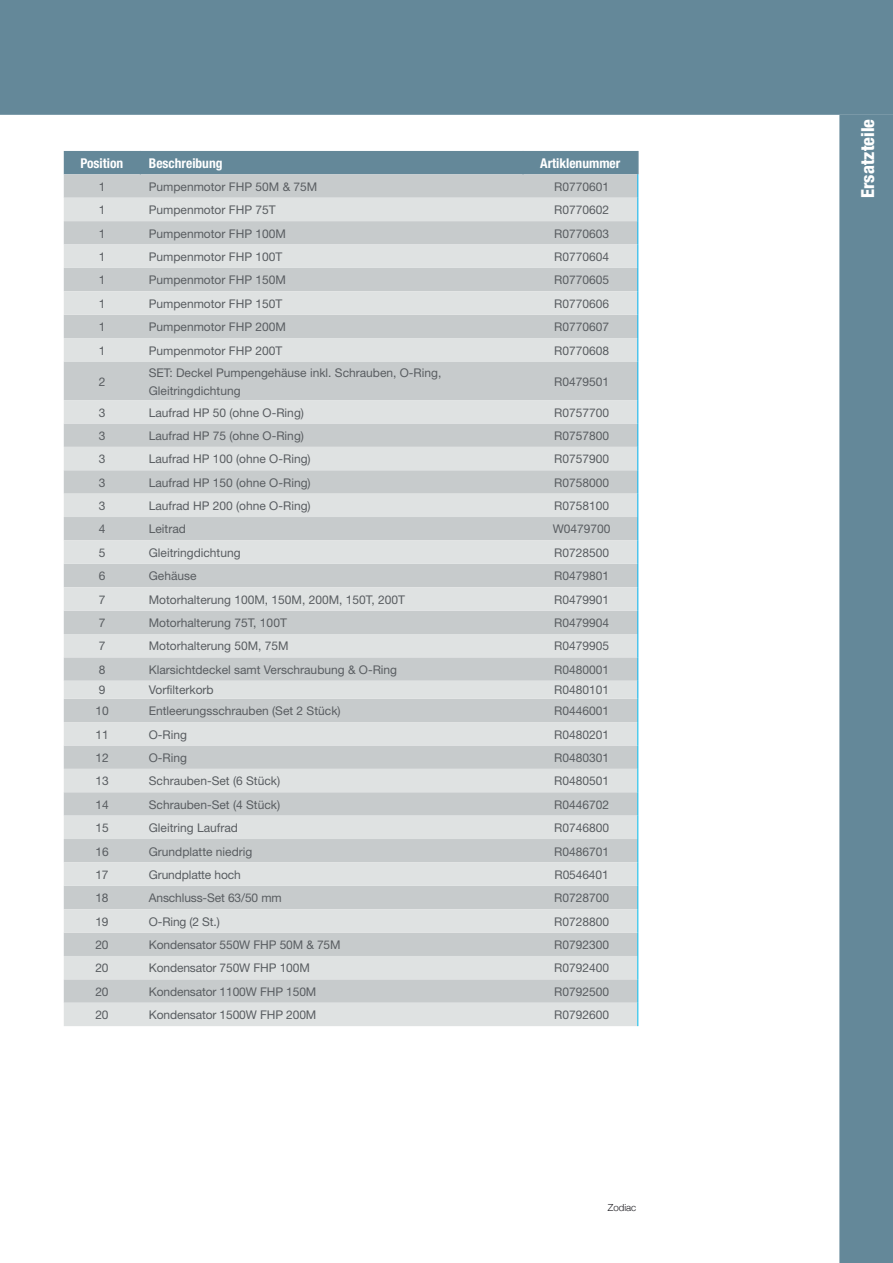
<style>
.page{position:relative;width:893px;height:1263px;background:#fff}
.page>*{position:absolute;margin:0;border:0;box-sizing:border-box;transform-origin:0 0}
.t1{font:800 condensed 18px "Helvetica Neue";color:#fff}
.t2{font:700 condensed 13.5px "Helvetica Neue";color:#fff}
.t3{font:12px/18px "Helvetica Neue";color:#595d61}
.t4{font:300 9.75px "Helvetica Neue";color:#1a191e}
</style>
<div class="page">
<div style="left:839px;top:115px;width:54px;height:1148px;background:#648899"></div>
<div style="left:0;top:0;width:893px;height:115px;background:#648899"></div>
<svg style="left:64px;top:361px;width:573px;height:665px;background:#d2d6d6"></svg>
<hr style="left:637px;top:151px;width:2px;height:23px;background:#648899">
<svg style="left:64px;top:151px;width:574px;height:210px;background:#c7ced0"></svg>
<hr style="left:637px;top:361px;width:1px;height:39px;background:#00b1ee">
<svg style="left:637px;top:400px;width:1px;height:626px"></svg>
<p class="t2" style="left:80px;top:155px;width:44px">Position</p>
<p class="t2" style="left:149px;top:155px;width:75px">Beschreibung</p>
<p class="t2" style="left:540px;top:155px;width:82px">Artiklenummer</p>
<p class="t3" style="left:99px;top:177px;width:8px">1</p>
<p class="t3" style="left:149px;top:177px;width:170px">Pumpenmotor FHP 50M &amp; 75M</p>
<p class="t3" style="left:554px;top:177px;width:56px">R0770601</p>
<p class="t3" style="left:99px;top:201px;width:8px">1</p>
<p class="t3" style="left:149px;top:201px;width:128px">Pumpenmotor FHP 75T</p>
<p class="t3" style="left:554px;top:201px;width:56px">R0770602</p>
<p class="t3" style="left:99px;top:224px;width:8px">1</p>
<p class="t3" style="left:149px;top:224px;width:139px">Pumpenmotor FHP 100M</p>
<p class="t3" style="left:554px;top:224px;width:56px">R0770603</p>
<p class="t3" style="left:99px;top:247px;width:8px">1</p>
<p class="t3" style="left:149px;top:247px;width:135px">Pumpenmotor FHP 100T</p>
<p class="t3" style="left:554px;top:247px;width:56px">R0770604</p>
<p class="t3" style="left:99px;top:271px;width:8px">1</p>
<p class="t3" style="left:149px;top:271px;width:139px">Pumpenmotor FHP 150M</p>
<p class="t3" style="left:554px;top:271px;width:56px">R0770605</p>
<p class="t3" style="left:99px;top:294px;width:8px">1</p>
<p class="t3" style="left:149px;top:294px;width:135px">Pumpenmotor FHP 150T</p>
<p class="t3" style="left:554px;top:294px;width:56px">R0770606</p>
<p class="t3" style="left:99px;top:318px;width:8px">1</p>
<p class="t3" style="left:149px;top:318px;width:139px">Pumpenmotor FHP 200M</p>
<p class="t3" style="left:554px;top:318px;width:56px">R0770607</p>
<p class="t3" style="left:99px;top:341px;width:8px">1</p>
<p class="t3" style="left:149px;top:341px;width:135px">Pumpenmotor FHP 200T</p>
<p class="t3" style="left:554px;top:341px;width:56px">R0770608</p>
<p class="t3" style="left:99px;top:372px;width:8px">2</p>
<p class="t3" style="left:149px;top:363px;width:294px">SET: Deckel Pumpengehäuse inkl. Schrauben, O-Ring,<br>Gleitringdichtung</p>
<p class="t3" style="left:554px;top:372px;width:56px">R0479501</p>
<p class="t3" style="left:99px;top:403px;width:8px">3</p>
<p class="t3" style="left:149px;top:403px;width:157px">Laufrad HP 50 (ohne O-Ring)</p>
<p class="t3" style="left:554px;top:403px;width:56px">R0757700</p>
<p class="t3" style="left:99px;top:426px;width:8px">3</p>
<p class="t3" style="left:149px;top:426px;width:157px">Laufrad HP 75 (ohne O-Ring)</p>
<p class="t3" style="left:554px;top:426px;width:56px">R0757800</p>
<p class="t3" style="left:99px;top:450px;width:8px">3</p>
<p class="t3" style="left:149px;top:450px;width:163px">Laufrad HP 100 (ohne O-Ring)</p>
<p class="t3" style="left:554px;top:450px;width:56px">R0757900</p>
<p class="t3" style="left:99px;top:473px;width:8px">3</p>
<p class="t3" style="left:149px;top:473px;width:163px">Laufrad HP 150 (ohne O-Ring)</p>
<p class="t3" style="left:554px;top:473px;width:56px">R0758000</p>
<p class="t3" style="left:99px;top:497px;width:8px">3</p>
<p class="t3" style="left:149px;top:497px;width:163px">Laufrad HP 200 (ohne O-Ring)</p>
<p class="t3" style="left:554px;top:497px;width:56px">R0758100</p>
<p class="t3" style="left:99px;top:520px;width:8px">4</p>
<p class="t3" style="left:149px;top:520px;width:39px">Leitrad</p>
<p class="t3" style="left:553px;top:520px;width:59px">W0479700</p>
<p class="t3" style="left:99px;top:543px;width:8px">5</p>
<p class="t3" style="left:149px;top:543px;width:93px">Gleitringdichtung</p>
<p class="t3" style="left:554px;top:543px;width:56px">R0728500</p>
<p class="t3" style="left:99px;top:567px;width:8px">6</p>
<p class="t3" style="left:149px;top:567px;width:49px">Gehäuse</p>
<p class="t3" style="left:554px;top:567px;width:56px">R0479801</p>
<p class="t3" style="left:99px;top:590px;width:8px">7</p>
<p class="t3" style="left:149px;top:590px;width:258px">Motorhalterung 100M, 150M, 200M, 150T, 200T</p>
<p class="t3" style="left:554px;top:590px;width:56px">R0479901</p>
<p class="t3" style="left:99px;top:614px;width:8px">7</p>
<p class="t3" style="left:149px;top:614px;width:140px">Motorhalterung 75T, 100T</p>
<p class="t3" style="left:554px;top:614px;width:56px">R0479904</p>
<p class="t3" style="left:99px;top:637px;width:8px">7</p>
<p class="t3" style="left:149px;top:637px;width:141px">Motorhalterung 50M, 75M</p>
<p class="t3" style="left:554px;top:637px;width:56px">R0479905</p>
<p class="t3" style="left:99px;top:660px;width:8px">8</p>
<p class="t3" style="left:149px;top:660px;width:250px">Klarsichtdeckel samt Verschraubung &amp; O-Ring</p>
<p class="t3" style="left:554px;top:660px;width:56px">R0480001</p>
<p class="t3" style="left:99px;top:681px;width:8px">9</p>
<p class="t3" style="left:149px;top:681px;width:66px">Vorfilterkorb</p>
<p class="t3" style="left:554px;top:681px;width:56px">R0480101</p>
<p class="t3" style="left:95px;top:702px;width:15px">10</p>
<p class="t3" style="left:149px;top:702px;width:193px">Entleerungsschrauben (Set 2 Stück)</p>
<p class="t3" style="left:554px;top:702px;width:56px">R0446001</p>
<p class="t3" style="left:95px;top:725px;width:15px">11</p>
<p class="t3" style="left:149px;top:725px;width:40px">O-Ring</p>
<p class="t3" style="left:554px;top:725px;width:56px">R0480201</p>
<p class="t3" style="left:95px;top:748px;width:15px">12</p>
<p class="t3" style="left:149px;top:748px;width:40px">O-Ring</p>
<p class="t3" style="left:554px;top:748px;width:56px">R0480301</p>
<p class="t3" style="left:95px;top:772px;width:15px">13</p>
<p class="t3" style="left:149px;top:772px;width:133px">Schrauben-Set (6 Stück)</p>
<p class="t3" style="left:554px;top:772px;width:56px">R0480501</p>
<p class="t3" style="left:95px;top:795px;width:15px">14</p>
<p class="t3" style="left:149px;top:795px;width:133px">Schrauben-Set (4 Stück)</p>
<p class="t3" style="left:554px;top:795px;width:56px">R0446702</p>
<p class="t3" style="left:95px;top:819px;width:15px">15</p>
<p class="t3" style="left:149px;top:819px;width:91px">Gleitring Laufrad</p>
<p class="t3" style="left:554px;top:819px;width:56px">R0746800</p>
<p class="t3" style="left:95px;top:842px;width:15px">16</p>
<p class="t3" style="left:149px;top:842px;width:105px">Grundplatte niedrig</p>
<p class="t3" style="left:554px;top:842px;width:56px">R0486701</p>
<p class="t3" style="left:95px;top:865px;width:15px">17</p>
<p class="t3" style="left:149px;top:865px;width:94px">Grundplatte hoch</p>
<p class="t3" style="left:555px;top:865px;width:56px">R0546401</p>
<p class="t3" style="left:95px;top:889px;width:15px">18</p>
<p class="t3" style="left:149px;top:889px;width:134px">Anschluss-Set 63/50 mm</p>
<p class="t3" style="left:554px;top:889px;width:56px">R0728700</p>
<p class="t3" style="left:95px;top:912px;width:15px">19</p>
<p class="t3" style="left:149px;top:912px;width:73px">O-Ring (2 St.)</p>
<p class="t3" style="left:554px;top:912px;width:56px">R0728800</p>
<p class="t3" style="left:95px;top:936px;width:15px">20</p>
<p class="t3" style="left:149px;top:936px;width:193px">Kondensator 550W FHP 50M &amp; 75M</p>
<p class="t3" style="left:554px;top:936px;width:56px">R0792300</p>
<p class="t3" style="left:95px;top:959px;width:15px">20</p>
<p class="t3" style="left:149px;top:959px;width:162px">Kondensator 750W FHP 100M</p>
<p class="t3" style="left:554px;top:959px;width:56px">R0792400</p>
<p class="t3" style="left:95px;top:982px;width:15px">20</p>
<p class="t3" style="left:149px;top:982px;width:169px">Kondensator 1100W FHP 150M</p>
<p class="t3" style="left:554px;top:982px;width:56px">R0792500</p>
<p class="t3" style="left:95px;top:1006px;width:15px">20</p>
<p class="t3" style="left:149px;top:1006px;width:169px">Kondensator 1500W FHP 200M</p>
<p class="t3" style="left:554px;top:1006px;width:56px">R0792600</p>
<p class="t4" style="left:608px;top:1199px;width:30px">Zodiac</p>
<h1 class="t1" style="left:857px;top:198px;width:81px;rotate:-90deg">Ersatzteile</h1>
</div>
